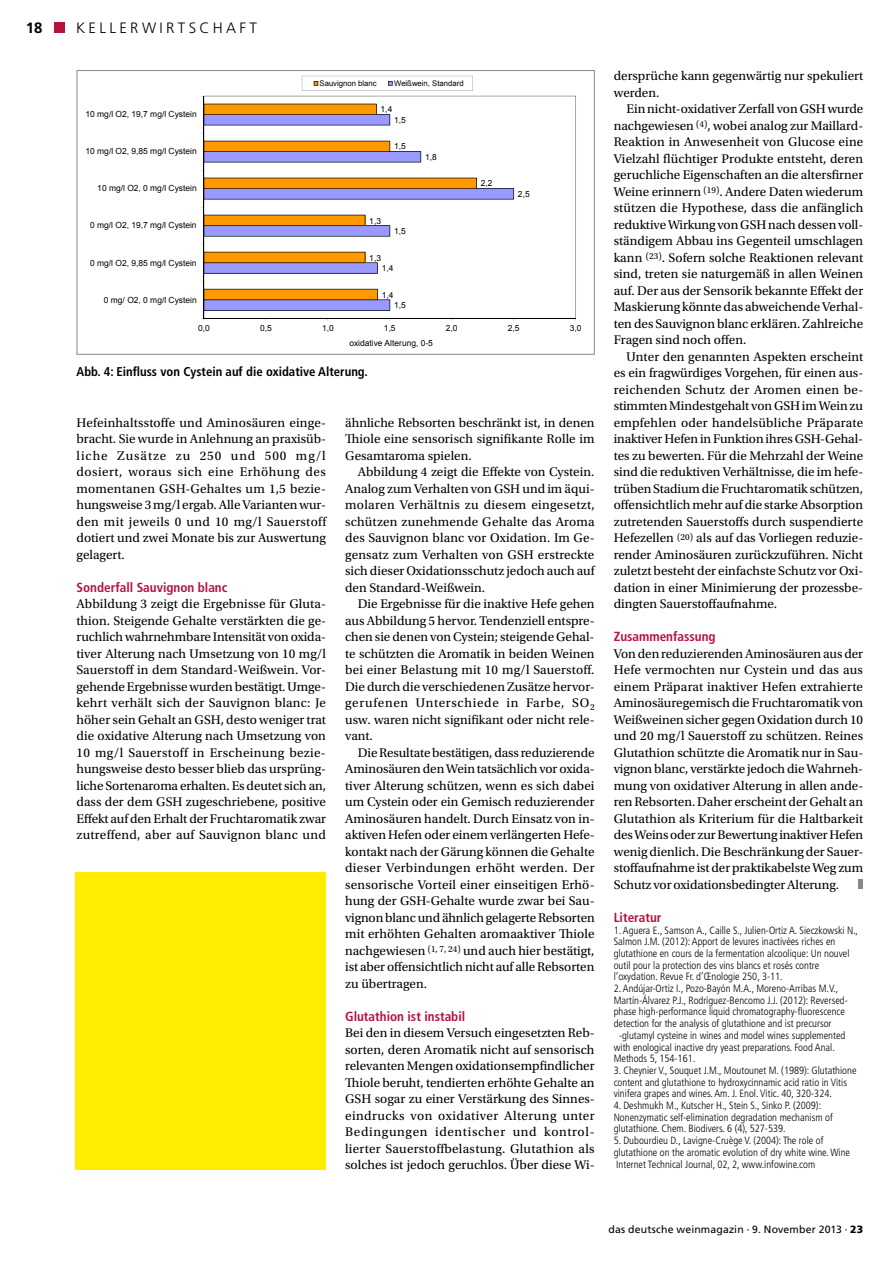
<style>
.page{position:relative;width:893px;height:1263px;background:#fff}
.page>*{position:absolute;margin:0;border:0;box-sizing:border-box;transform-origin:0 0}
.t1{font:300 15px "Frutiger LT Std";letter-spacing:.22em;color:#000}
.t2{font:700 15px "Frutiger LT Std";color:#000}
.t3{font:13.2px/16.5px "Utopia Std";color:#000;text-align:justify}
.t4{font:700 condensed 13.2px "Frutiger LT Std";color:#b5123e}
.t5{font:700 condensed 12.75px "Frutiger LT Std";color:#000}
.t6{font:300 condensed 10.5px/11.7px "Frutiger LT Std";color:#000}
.t7{font:10.5px "Frutiger LT Std";letter-spacing:.015em;color:#000}
.t8{font:8.4px "Arial";color:#000}
.t9{font:7.8px "Arial";color:#000}
.s1{font-stretch:condensed}
.s2{font-weight:900}
</style>
<div class="page">
<div style="left:55px;top:22px;width:10px;height:11px;background:#b5123e"></div>
<div style="left:75px;top:872px;width:251px;height:297px;background:#ffed00"></div>
<hr style="left:859px;top:879px;width:4px;height:10px;background:#87888a">
<svg style="left:205px;top:96px;width:371px;height:222px"></svg>
<svg style="left:205px;top:289px;width:185px;height:22px;background:#b98e7c"></svg>
<svg style="left:205px;top:252px;width:173px;height:22px;background:#b98e7d"></svg>
<svg style="left:205px;top:215px;width:185px;height:22px;background:#bc9486"></svg>
<svg style="left:205px;top:178px;width:309px;height:22px;background:#bd9485"></svg>
<svg style="left:205px;top:141px;width:216px;height:21px;background:#bf9688"></svg>
<svg style="left:205px;top:104px;width:185px;height:21px;background:#bf927f"></svg>
<hr style="left:204px;top:318px;width:372px;height:1px;background:#000">
<hr style="left:204px;top:96px;width:1px;height:222px;background:#000">
<svg style="left:302px;top:76px;width:171px;height:15px"></svg>
<div style="left:77px;top:70px;width:518px;height:285px;border:1px solid #87888a"></div>
<p class="t2" style="left:26px;top:18px;width:18px">18</p>
<p class="t1" style="left:76px;top:19px;width:182px">KELLERWIRTSCHAFT</p>
<p class="t9" style="left:320px;top:78px;width:59px">Sauvignon blanc</p>
<p class="t9" style="left:394px;top:78px;width:71px">Weißwein, Standard</p>
<p class="t8" style="left:86px;top:109px;width:113px">10 mg/l O2, 19,7 mg/l Cystein</p>
<p class="t8" style="left:381px;top:104px;width:13px">1,4</p>
<p class="t8" style="left:394px;top:115px;width:13px">1,5</p>
<p class="t8" style="left:86px;top:146px;width:113px">10 mg/l O2, 9,85 mg/l Cystein</p>
<p class="t8" style="left:394px;top:141px;width:13px">1,5</p>
<p class="t8" style="left:425px;top:152px;width:13px">1,8</p>
<p class="t8" style="left:97px;top:183px;width:101px">10 mg/l O2, 0 mg/l Cystein</p>
<p class="t8" style="left:481px;top:178px;width:13px">2,2</p>
<p class="t8" style="left:518px;top:189px;width:13px">2,5</p>
<p class="t8" style="left:90px;top:220px;width:108px">0 mg/l O2, 19,7 mg/l Cystein</p>
<p class="t8" style="left:369px;top:215px;width:13px">1,3</p>
<p class="t8" style="left:394px;top:226px;width:13px">1,5</p>
<p class="t8" style="left:90px;top:257px;width:108px">0 mg/l O2, 9,85 mg/l Cystein</p>
<p class="t8" style="left:369px;top:252px;width:13px">1,3</p>
<p class="t8" style="left:382px;top:263px;width:13px">1,4</p>
<p class="t8" style="left:104px;top:294px;width:94px">0 mg/ O2, 0 mg/l Cystein</p>
<p class="t8" style="left:382px;top:289px;width:13px">1,4</p>
<p class="t8" style="left:394px;top:300px;width:13px">1,5</p>
<p class="t8" style="left:198px;top:323px;width:13px">0,0</p>
<p class="t8" style="left:260px;top:323px;width:13px">0,5</p>
<p class="t8" style="left:322px;top:323px;width:13px">1,0</p>
<p class="t8" style="left:384px;top:323px;width:13px">1,5</p>
<p class="t8" style="left:446px;top:323px;width:13px">2,0</p>
<p class="t8" style="left:508px;top:323px;width:13px">2,5</p>
<p class="t8" style="left:570px;top:323px;width:13px">3,0</p>
<p class="t8" style="left:349px;top:338px;width:85px">oxidative Alterung, 0-5</p>
<p class="t5" style="left:77px;top:364px;width:293px">Abb. 4: Einfluss von Cystein auf die oxidative Alterung.</p>
<p class="t3" style="left:77px;top:414px;width:251px">Hefeinhaltsstoffe und Aminosäuren einge&shy;bracht. Sie wurde in Anlehnung an praxisüb&shy;liche Zusätze zu 250 und 500 mg/l dosiert, woraus sich eine Erhöhung des momentanen GSH-Gehaltes um 1,5 bezie&shy;hungsweise 3 mg/l ergab. Alle Varianten wur&shy;den mit jeweils 0 und 10 mg/l Sauerstoff dotiert und zwei Monate bis zur Auswertung gelagert.</p>
<p class="t4" style="left:77px;top:579px;width:152px">Sonderfall Sauvignon blanc</p>
<p class="t3" style="left:77px;top:596px;width:251px">Abbildung 3 zeigt die Ergebnisse für Gluta&shy;thion. Steigende Gehalte verstärkten die ge&shy;ruchlich wahrnehmbare Intensität von oxida&shy;tiver Alterung nach Umsetzung von 10 mg/l Sauerstoff in dem Standard-Weißwein. Vor&shy;gehende Ergebnisse wurden bestätigt. Umge&shy;kehrt verhält sich der Sauvignon blanc: Je höher sein Gehalt an GSH, desto weniger trat die oxidative Alterung nach Umsetzung von 10 mg/l Sauerstoff in Erscheinung bezie&shy;hungsweise desto besser blieb das ursprüng&shy;liche Sortenaroma erhalten. Es deutet sich an, dass der dem GSH zugeschriebene, positive Effekt auf den Erhalt der Fruchtaromatik zwar zutreffend, aber auf Sauvignon blanc und</p>
<p class="t3" style="left:345px;top:414px;width:251px">ähnliche Rebsorten beschränkt ist, in denen Thiole eine sensorisch signifikante Rolle im Gesamtaroma spielen.</p>
<p class="t3" style="left:345px;top:464px;width:251px;text-indent:13px">Abbildung 4 zeigt die Effekte von Cystein.<br>Analog zum Verhalten von GSH und im äqui&shy;molaren Verhältnis zu diesem eingesetzt, schützen zunehmende Gehalte das Aroma des Sauvignon blanc vor Oxidation. Im Ge&shy;gensatz zum Verhalten von GSH erstreckte sich dieser Oxidationsschutz jedoch auch auf den Standard-Weißwein.</p>
<p class="t3" style="left:345px;top:596px;width:251px;text-indent:13px">Die Ergebnisse für die inaktive Hefe gehen aus Abbildung 5 hervor. Tendenziell entspre&shy;chen sie denen von Cystein; steigende Gehal&shy;te schützten die Aromatik in beiden Weinen bei einer Belastung mit 10 mg/l Sauerstoff.<br>Die durch die verschiedenen Zusätze hervor&shy;gerufenen Unterschiede in Farbe, SO<sub>2 </sub>usw. waren nicht signifikant oder nicht rele&shy;vant.</p>
<p class="t3" style="left:345px;top:744px;width:251px;text-indent:13px">Die Resultate bestätigen, dass reduzierende Aminosäuren den Wein tatsächlich vor oxida&shy;tiver Alterung schützen, wenn es sich dabei um Cystein oder ein Gemisch reduzierender Aminosäuren handelt. Durch Einsatz von in&shy;aktiven Hefen oder einem verlängerten Hefe&shy;kontakt nach der Gärung können die Gehalte dieser Verbindungen erhöht werden. Der sensorische Vorteil einer einseitigen Erhö&shy;hung der GSH-Gehalte wurde zwar bei Sau&shy;vignon blanc und ähnlich gelagerte Rebsorten mit erhöhten Gehalten aromaaktiver Thiole nachgewiesen <sup>(1,</sup> <sup>7,</sup> <sup>24)</sup> und auch hier bestätigt, ist aber offensichtlich nicht auf alle Rebsorten zu übertragen.</p>
<p class="t4" style="left:345px;top:1008px;width:122px">Glutathion ist instabil</p>
<p class="t3" style="left:345px;top:1025px;width:251px">Bei den in diesem Versuch eingesetzten Reb&shy;sorten, deren Aromatik nicht auf sensorisch relevanten Mengen oxidationsempfindlicher Thiole beruht, tendierten erhöhte Gehalte an GSH sogar zu einer Verstärkung des Sinnes&shy;eindrucks von oxidativer Alterung unter Bedingungen identischer und kontrol&shy;lierter Sauerstoffbelastung. Glutathion als solches ist jedoch geruchlos. Über diese Wi-</p>
<p class="t3" style="left:614px;top:68px;width:251px">dersprüche kann gegenwärtig nur spekuliert werden.</p>
<p class="t3" style="left:614px;top:101px;width:251px;text-indent:13px">Ein nicht-oxidativer Zerfall von GSH wurde nachgewiesen <sup>(4)</sup>, wobei analog zur Maillard-Reaktion in Anwesenheit von Glucose eine Vielzahl flüchtiger Produkte entsteht, deren geruchliche Eigenschaften an die altersfirner Weine erinnern <sup>(19)</sup>. Andere Daten wiederum stützen die Hypothese, dass die anfänglich reduktive Wirkung von GSH nach dessen voll&shy;ständigem Abbau ins Gegenteil umschlagen kann <sup>(23)</sup>. Sofern solche Reaktionen relevant sind, treten sie naturgemäß in allen Weinen auf. Der aus der Sensorik bekannte Effekt der Maskierung könnte das abweichende Verhal&shy;ten des Sauvignon blanc erklären. Zahlreiche Fragen sind noch offen.</p>
<p class="t3" style="left:614px;top:348px;width:251px;text-indent:13px">Unter den genannten Aspekten erscheint es ein fragwürdiges Vorgehen, für einen aus&shy;reichenden Schutz der Aromen einen be&shy;stimmten Mindestgehalt von GSH im Wein zu empfehlen oder handelsübliche Präparate inaktiver Hefen in Funktion ihres GSH-Gehal&shy;tes zu bewerten. Für die Mehrzahl der Weine sind die reduktiven Verhältnisse, die im hefe&shy;trüben Stadium die Fruchtaromatik schützen, offensichtlich mehr auf die starke Absorption zutretenden Sauerstoffs durch suspendierte Hefezellen <sup>(20)</sup> als auf das Vorliegen reduzie&shy;render Aminosäuren zurückzuführen. Nicht zuletzt besteht der einfachste Schutz vor Oxi&shy;dation in einer Minimierung der prozessbe&shy;dingten Sauerstoffaufnahme.</p>
<p class="t4" style="left:614px;top:629px;width:103px">Zusammenfassung</p>
<p class="t3" style="left:614px;top:645px;width:251px">Von den reduzierenden Aminosäuren aus der Hefe vermochten nur Cystein und das aus einem Präparat inaktiver Hefen extrahierte Aminosäuregemisch die Fruchtaromatik von Weißweinen sicher gegen Oxidation durch 10 und 20 mg/l Sauerstoff zu schützen. Reines Glutathion schützte die Aromatik nur in Sau&shy;vignon blanc, verstärkte jedoch die Wahrneh&shy;mung von oxidativer Alterung in allen ande&shy;ren Rebsorten. Daher erscheint der Gehalt an Glutathion als Kriterium für die Haltbarkeit des Weins oder zur Bewertung inaktiver Hefen wenig dienlich. Die Beschränkung der Sauer&shy;stoffaufnahme ist der praktikabelste Weg zum Schutz vor oxidationsbedingter Alterung.</p>
<p class="t4" style="left:614px;top:909px;width:49px">Literatur</p>
<p class="t6" style="left:614px;top:924px;width:246px">1. Aguera E., Samson A., Caille S., Julien-Ortiz A. Sieczkowski N., Salmon J.M. (2012): Apport de levures inactivées riches en glutathione en cours de la fermentation alcoolique: Un nouvel outil pour la protection des vins blancs et rosés contre l‘oxydation. Revue Fr. d’Œnologie 250, 3-11.</p>
<p class="t6" style="left:614px;top:983px;width:236px">2. Andújar-Ortiz I., Pozo-Bayón M.A., Moreno-Arribas M.V., Martín-Álvarez P.J., Rodríguez-Bencomo J.J. (2012): Reversed&shy;phase high-performance liquid chromatography-fluorescence detection for the analysis of glutathione and ist precursor γ-glutamyl cysteine in wines and model wines supplemented with enological inactive dry yeast preparations. Food Anal.<br>Methods 5, 154-161.</p>
<p class="t6" style="left:614px;top:1065px;width:244px">3. Cheynier V., Souquet J.M., Moutounet M. (1989): Glutathione content and glutathione to hydroxycinnamic acid ratio in Vitis vinifera grapes and wines. Am. J. Enol. Vitic. 40, 320-324.</p>
<p class="t6" style="left:614px;top:1100px;width:220px">4. Deshmukh M., Kutscher H., Stein S., Sinko P. (2009):<br>Nonenzymatic self-elimination degradation mechanism of glutathione. Chem. Biodivers. 6 (4), 527-539.</p>
<p class="t6" style="left:614px;top:1135px;width:238px">5. Dubourdieu D., Lavigne-Cruège V. (2004): The role of glutathione on the aromatic evolution of dry white wine. Wine<br>Internet Technical Journal, 02, 2, www.infowine.com</p>
<p class="t7" style="left:608px;top:1223px;width:256px">das deutsche weinmagazin <span class="s1">·</span> 9. November 2013 <span class="s1">·</span> <span class="s2">23</span></p>
</div>
